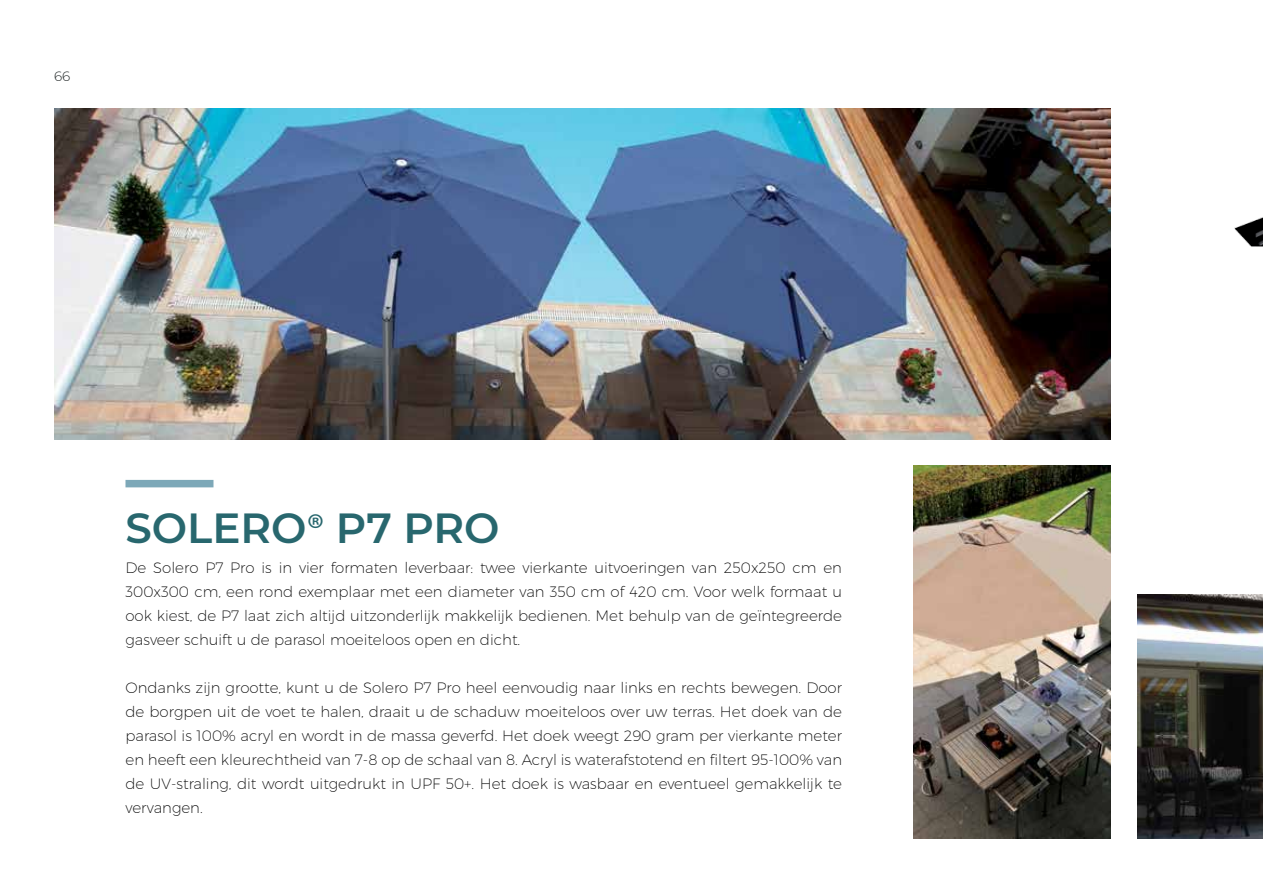
<style>
.page{position:relative;width:1263px;height:893px;background:#fff}
.page>*{position:absolute;margin:0;border:0;box-sizing:border-box;transform-origin:0 0}
.t1{font:600 42px "Montserrat";color:#28676e}
.t2{font:200 15px/24px "Montserrat";color:#000;text-align:justify}
.t3{font:300 13.5px "Montserrat";color:#262c2c}
.s1{font-family:"Myriad Pro";font-weight:400}
</style>
<div class="page">
<img style="left:1234px;top:217px;width:29px;height:30px">
<img style="left:1137px;top:594px;width:126px;height:245px">
<div style="left:125px;top:480px;width:88px;height:7px;background:#7da8b8"></div>
<img style="left:54px;top:108px;width:1056px;height:331px">
<img style="left:913px;top:466px;width:197px;height:373px">
<p class="t3" style="left:54px;top:67px;width:18px">66</p>
<h1 class="t1" style="left:125px;top:498px;width:376px">SOLERO<span class="s1">®</span> P7 PRO</h1>
<p class="t2" style="left:125px;top:555px;width:718px">De Solero P7 Pro is in vier formaten leverbaar: twee vierkante uitvoeringen van 250x250 cm en 300x300 cm, een rond exemplaar met een diameter van 350 cm of 420 cm. Voor welk formaat u ook kiest, de P7 laat zich altijd uitzonderlijk makkelijk bedienen. Met behulp van de geïntegreerde gasveer schuift u de parasol moeiteloos open en dicht.</p>
<p class="t2" style="left:125px;top:675px;width:718px">Ondanks zijn grootte, kunt u de Solero P7 Pro heel eenvoudig naar links en rechts bewegen. Door de borgpen uit de voet te halen, draait u de schaduw moeiteloos over uw terras. Het doek van de parasol is 100% acryl en wordt in de massa geverfd. Het doek weegt 290 gram per vierkante meter en heeft een kleurechtheid van 7-8 op de schaal van 8. Acryl is waterafstotend en filtert 95-100% van de UV-straling, dit wordt uitgedrukt in UPF 50+. Het doek is wasbaar en eventueel gemakkelijk te vervangen.</p>
</div>
